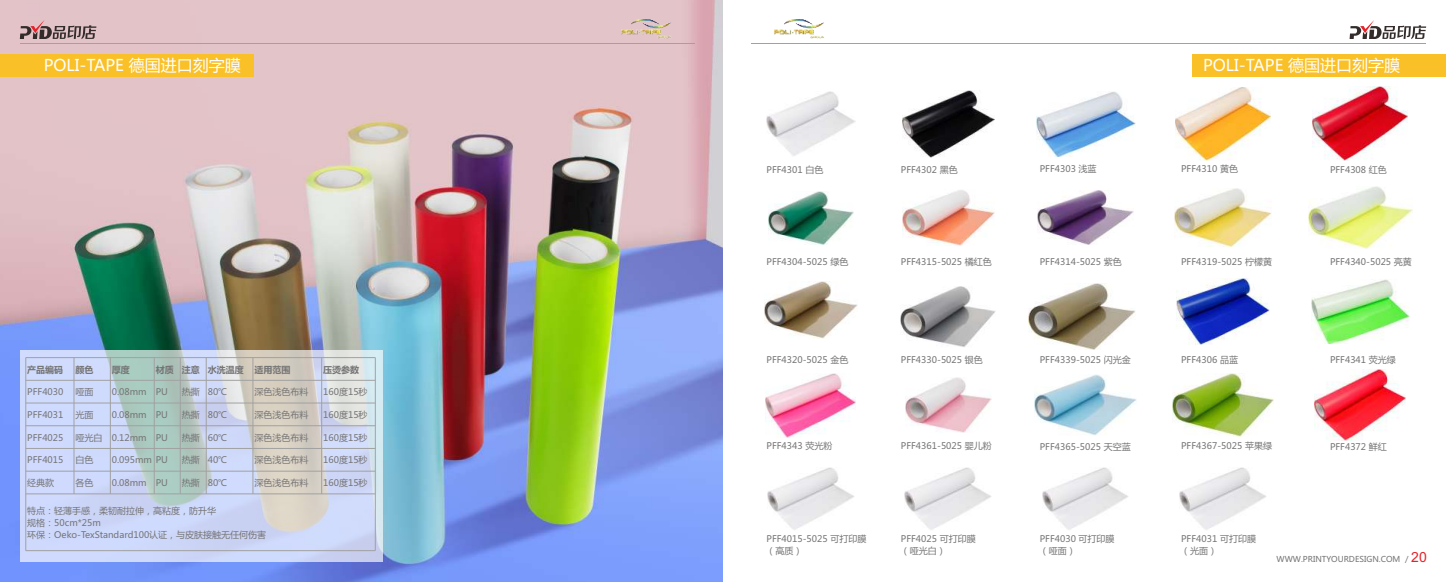
<style>
.page{position:relative;width:1446px;height:582px;background:#fff}
.page>*{position:absolute;margin:0;border:0;box-sizing:border-box;transform-origin:0 0}
.t1{font:16px "Microsoft Ya Hei";color:#fefefe}
.t2{font:9px/11.9px "Microsoft Ya Hei";color:#757475}
.t3{font:700 9px "Microsoft Ya Hei";color:#757475}
.t4{font:8px "Microsoft Ya Hei";color:#757475}
.s1{font-family:"Arial";font-size:14px;color:#e62129}
</style>
<div class="page">
<svg style="left:1349px;top:20px;width:77px;height:19px"></svg>
<div style="left:1192px;top:54px;width:254px;height:22px;background:#f9c027"></div>
<img style="left:0;top:0;width:723px;height:581px">
<div style="left:0;top:54px;width:254px;height:22px;background:#f9c027"></div>
<img style="left:775px;top:20px;width:49px;height:19px">
<img style="left:622px;top:20px;width:49px;height:19px">
<hr style="left:751px;top:43px;width:675px;height:1px;background:#a1a1a1">
<hr style="left:20px;top:43px;width:674px;height:1px;background:#a1a1a1">
<img style="left:902px;top:90px;width:92px;height:67px">
<img style="left:1036px;top:91px;width:99px;height:65px">
<img style="left:768px;top:191px;width:85px;height:53px">
<img style="left:1312px;top:87px;width:96px;height:73px">
<img style="left:1175px;top:87px;width:95px;height:73px">
<img style="left:1037px;top:190px;width:97px;height:55px">
<img style="left:902px;top:190px;width:92px;height:55px">
<img style="left:1174px;top:189px;width:97px;height:57px">
<img style="left:1308px;top:186px;width:104px;height:62px">
<img style="left:1311px;top:279px;width:98px;height:64px">
<img style="left:766px;top:373px;width:90px;height:63px">
<img style="left:905px;top:377px;width:86px;height:55px">
<img style="left:1034px;top:374px;width:103px;height:61px">
<img style="left:1172px;top:373px;width:101px;height:63px">
<img style="left:1314px;top:369px;width:92px;height:71px">
<img style="left:766px;top:91px;width:89px;height:65px">
<img style="left:1176px;top:278px;width:93px;height:66px">
<img style="left:767px;top:467px;width:87px;height:63px">
<img style="left:905px;top:467px;width:86px;height:63px">
<img style="left:1042px;top:467px;width:86px;height:63px">
<img style="left:1179px;top:467px;width:87px;height:63px">
<img style="left:764px;top:281px;width:93px;height:57px">
<img style="left:900px;top:286px;width:96px;height:61px">
<img style="left:1029px;top:283px;width:106px;height:66px">
<div style="left:20px;top:350px;width:363px;height:211px;background:#fefefe;opacity:.67"></div>
<hr style="left:26px;top:357px;width:1px;height:193px;background:#a1a1a1">
<hr style="left:74px;top:357px;width:1px;height:136px;background:#a1a1a1">
<hr style="left:110px;top:357px;width:1px;height:136px;background:#a1a1a1">
<hr style="left:154px;top:357px;width:1px;height:136px;background:#a1a1a1">
<hr style="left:180px;top:357px;width:1px;height:136px;background:#a1a1a1">
<hr style="left:206px;top:357px;width:1px;height:136px;background:#a1a1a1">
<hr style="left:253px;top:357px;width:1px;height:136px;background:#a1a1a1">
<hr style="left:321px;top:357px;width:1px;height:136px;background:#a1a1a1">
<hr style="left:375px;top:357px;width:1px;height:193px;background:#a1a1a1">
<hr style="left:26px;top:550px;width:349px;height:1px;background:#a1a1a1">
<hr style="left:26px;top:493px;width:349px;height:1px;background:#a1a1a1">
<hr style="left:26px;top:470px;width:349px;height:1px;background:#a1a1a1">
<hr style="left:26px;top:448px;width:349px;height:1px;background:#a1a1a1">
<hr style="left:26px;top:425px;width:349px;height:1px;background:#a1a1a1">
<hr style="left:26px;top:402px;width:349px;height:1px;background:#a1a1a1">
<hr style="left:26px;top:380px;width:349px;height:1px;background:#a1a1a1">
<hr style="left:26px;top:357px;width:349px;height:1px;background:#a1a1a1">
<svg style="left:20px;top:20px;width:76px;height:19px"></svg>
<h1 class="t1" style="left:44px;top:58px;width:199px">POLI-TAPE 德国进口刻字膜</h1>
<p class="t3" style="left:27px;top:365px;width:37px">产品编码</p>
<p class="t3" style="left:75px;top:365px;width:19px">颜色</p>
<p class="t3" style="left:112px;top:365px;width:19px">厚度</p>
<p class="t3" style="left:156px;top:365px;width:136px">材质 注意 水洗温度 适用范围</p>
<p class="t3" style="left:323px;top:365px;width:37px">压烫参数</p>
<p class="t2" style="left:27px;top:386px;width:38px">PFF4030</p>
<p class="t2" style="left:75px;top:386px;width:19px">哑面</p>
<p class="t2" style="left:112px;top:386px;width:58px">0.08mm PU</p>
<p class="t2" style="left:182px;top:386px;width:47px">热撕 80℃</p>
<p class="t2" style="left:254px;top:386px;width:55px">深色浅色布料</p>
<p class="t2" style="left:323px;top:386px;width:46px">160度15秒</p>
<p class="t2" style="left:27px;top:409px;width:38px">PFF4031</p>
<p class="t2" style="left:75px;top:409px;width:19px">光面</p>
<p class="t2" style="left:112px;top:409px;width:58px">0.08mm PU</p>
<p class="t2" style="left:182px;top:409px;width:47px">热撕 80℃</p>
<p class="t2" style="left:254px;top:409px;width:55px">深色浅色布料</p>
<p class="t2" style="left:323px;top:409px;width:46px">160度15秒</p>
<p class="t2" style="left:27px;top:432px;width:38px">PFF4025</p>
<p class="t2" style="left:75px;top:432px;width:94px">哑光白 0.12mm PU</p>
<p class="t2" style="left:182px;top:432px;width:47px">热撕 60℃</p>
<p class="t2" style="left:254px;top:432px;width:55px">深色浅色布料</p>
<p class="t2" style="left:323px;top:432px;width:46px">160度15秒</p>
<p class="t2" style="left:27px;top:454px;width:38px">PFF4015</p>
<p class="t2" style="left:75px;top:454px;width:19px">白色</p>
<p class="t2" style="left:112px;top:454px;width:58px">0.095mm PU</p>
<p class="t2" style="left:182px;top:454px;width:47px">热撕 40℃</p>
<p class="t2" style="left:254px;top:454px;width:55px">深色浅色布料</p>
<p class="t2" style="left:323px;top:454px;width:46px">160度15秒</p>
<p class="t2" style="left:27px;top:477px;width:28px">经典款</p>
<p class="t2" style="left:75px;top:477px;width:19px">各色</p>
<p class="t2" style="left:112px;top:477px;width:58px">0.08mm PU</p>
<p class="t2" style="left:182px;top:477px;width:47px">热撕 80℃</p>
<p class="t2" style="left:254px;top:477px;width:55px">深色浅色布料</p>
<p class="t2" style="left:323px;top:477px;width:46px">160度15秒</p>
<p class="t2" style="left:27px;top:505px;width:240px">特点：轻薄手感，柔韧耐拉伸，高粘度，防升华<br>规格：50cm*25m<br>环保：Oeko-TexStandard100认证，与皮肤接触无任何伤害</p>
<h1 class="t1" style="left:1203px;top:58px;width:199px">POLI-TAPE 德国进口刻字膜</h1>
<p class="t2" style="left:766px;top:164px;width:58px">PFF4301 白色</p>
<p class="t2" style="left:901px;top:164px;width:58px">PFF4302 黑色</p>
<p class="t2" style="left:1040px;top:164px;width:58px">PFF4303 浅蓝</p>
<p class="t2" style="left:1181px;top:164px;width:58px">PFF4310 黄色</p>
<p class="t2" style="left:1330px;top:164px;width:58px">PFF4308 红色</p>
<p class="t2" style="left:766px;top:257px;width:83px">PFF4304-5025 绿色</p>
<p class="t2" style="left:901px;top:256px;width:92px">PFF4315-5025 橘红色</p>
<p class="t2" style="left:1040px;top:257px;width:83px">PFF4314-5025 紫色</p>
<p class="t2" style="left:1181px;top:256px;width:92px">PFF4319-5025 柠檬黄</p>
<p class="t2" style="left:1330px;top:256px;width:83px">PFF4340-5025 亮黄</p>
<p class="t2" style="left:766px;top:354px;width:83px">PFF4320-5025 金色</p>
<p class="t2" style="left:901px;top:354px;width:83px">PFF4330-5025 银色</p>
<p class="t2" style="left:1040px;top:354px;width:92px">PFF4339-5025 闪光金</p>
<p class="t2" style="left:1181px;top:354px;width:58px">PFF4306 品蓝</p>
<p class="t2" style="left:1330px;top:354px;width:67px">PFF4341 荧光绿</p>
<p class="t2" style="left:766px;top:440px;width:67px">PFF4343 荧光粉</p>
<p class="t2" style="left:901px;top:440px;width:92px">PFF4361-5025 婴儿粉</p>
<p class="t2" style="left:1040px;top:440px;width:92px">PFF4365-5025 天空蓝</p>
<p class="t2" style="left:1181px;top:440px;width:92px">PFF4367-5025 苹果绿</p>
<p class="t2" style="left:1330px;top:440px;width:58px">PFF4372 鲜红</p>
<p class="t2" style="left:766px;top:533px;width:101px">PFF4015-5025 可打印膜（高质）</p>
<p class="t2" style="left:901px;top:533px;width:76px">PFF4025 可打印膜（哑光白）</p>
<p class="t2" style="left:1040px;top:533px;width:76px">PFF4030 可打印膜（哑面）</p>
<p class="t2" style="left:1181px;top:533px;width:76px">PFF4031 可打印膜（光面）</p>
<p class="t4" style="left:1276px;top:555px;width:152px">WWW.PRINTYOURDESIGN.COM / <span class="s1">20</span></p>
</div>
